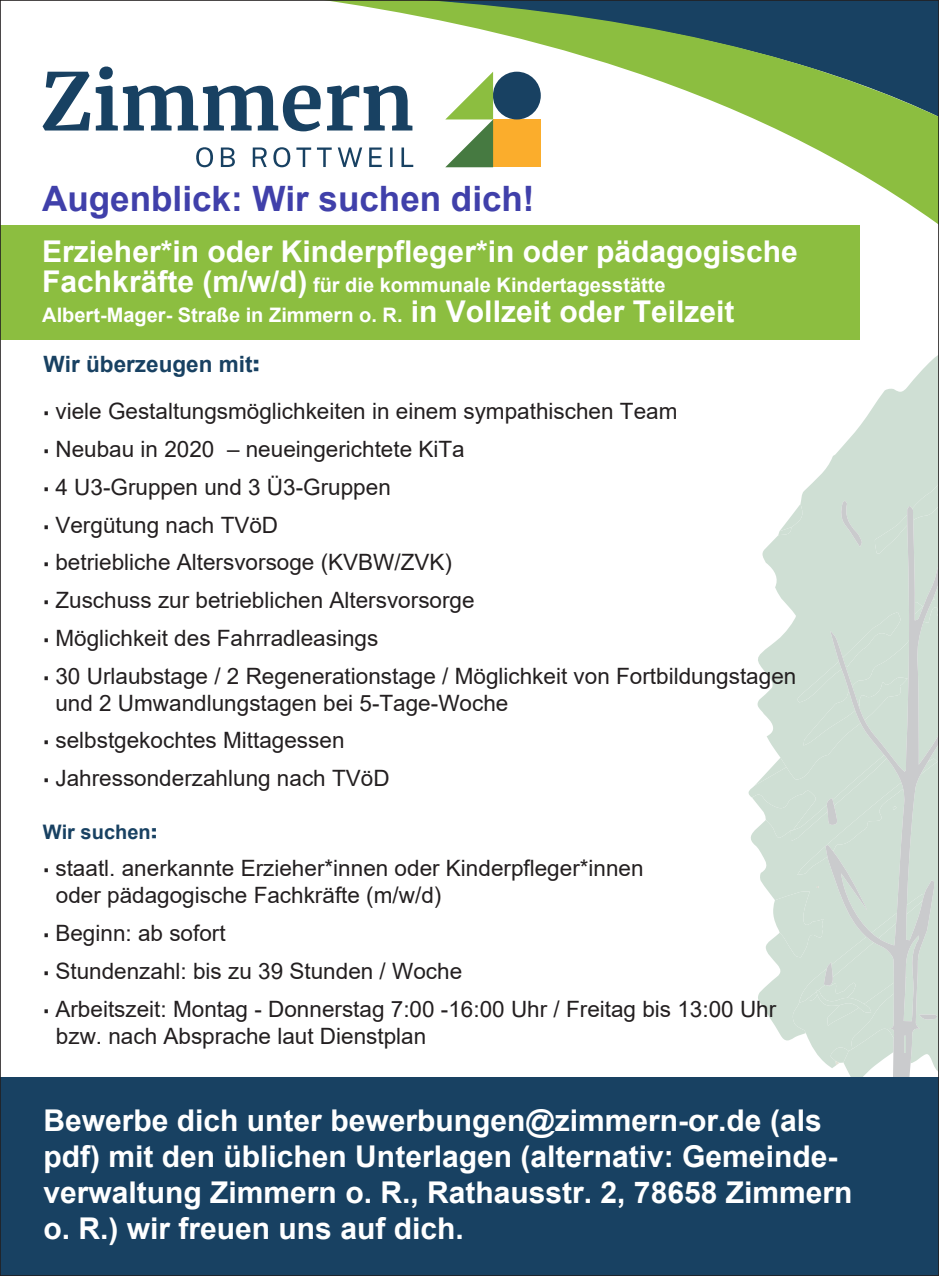
<style>
.page{position:relative;width:939px;height:1276px;background:#fff}
.page>*{position:absolute;margin:0;border:0;box-sizing:border-box;transform-origin:0 0}
.t1{font:700 35px "Arial";color:#4040aa}
.t2{font:700 30px/36px "Arial";color:#fff}
.t3{font:22.5px/27px "Arial";color:#231f20}
.t4{font:22.5px "Arial";color:#231f20}
.t5{font:700 22.5px "Arial";color:#184162}
.t6{font:700 20px/30px "Arial";color:#fff}
.t7{font:700 20px "Arial";color:#184162}
.s1{font-size:30px}
.s2{font-family:"Zeitung Micro Pro"}
.s3{font-family:"Zeitung Micro Pro";font-size:17.5px}
.s4{font-style:inherit}
</style>
<div class="page">
<svg style="left:748px;top:789px;width:77px;height:230px"></svg>
<svg style="left:757px;top:357px;width:179px;height:398px;fill:#d4e3d9"></svg>
<svg style="left:874px;top:483px;width:62px;height:23px"></svg>
<div style="left:797px;top:612px;width:28px;height:90px;background:#cfdfd4"></div>
<svg style="left:778px;top:504px;width:25px;height:31px"></svg>
<svg style="left:825px;top:506px;width:111px;height:380px;background:#cedcd3"></svg>
<svg style="left:840px;top:500px;width:22px;height:47px"></svg>
<svg style="left:751px;top:755px;width:185px;height:120px;background:#d1dfd6"></svg>
<svg style="left:771px;top:886px;width:165px;height:191px;background:#d3dfd8"></svg>
<svg style="left:280px;top:2px;width:656px;height:221px"></svg>
<div style="left:0;top:1077px;width:938px;height:198px;background:#184162"></div>
<svg style="left:43px;top:72px;width:47px;height:58px"></svg>
<svg style="left:96px;top:66px;width:225px;height:65px"></svg>
<svg style="left:327px;top:85px;width:85px;height:45px"></svg>
<svg style="left:196px;top:147px;width:17px;height:20px"></svg>
<svg style="left:221px;top:147px;width:14px;height:20px"></svg>
<svg style="left:253px;top:147px;width:13px;height:20px"></svg>
<svg style="left:273px;top:147px;width:17px;height:20px"></svg>
<svg style="left:296px;top:147px;width:15px;height:20px"></svg>
<svg style="left:317px;top:147px;width:14px;height:20px"></svg>
<svg style="left:337px;top:147px;width:25px;height:20px"></svg>
<svg style="left:369px;top:147px;width:12px;height:20px"></svg>
<hr style="left:390px;top:147px;width:2px;height:20px;background:#184162">
<svg style="left:401px;top:147px;width:12px;height:20px"></svg>
<div style="left:493px;top:119px;width:47px;height:48px;background:#fbad2c"></div>
<div style="left:493px;top:72px;width:47px;height:47px;background:#184162;border-radius:24px"></div>
<svg style="left:445px;top:72px;width:48px;height:95px"></svg>
<div style="left:0;top:225px;width:859px;height:114px;background:#8cbe40"></div>
<h1 class="t1" style="left:42px;top:174px;width:494px">Augenblick: Wir suchen dich!</h1>
<h2 class="t2" style="left:42px;top:234px;width:757px">Erzieher*in oder Kinderpfleger*in oder pädagogische</h2>
<p class="t6" style="left:42px;top:271px;width:693px"><span class="s1">Fachkräfte (m/w/d)</span> für die kommunale Kindertagesstätte<br>Albert-Mager- Straße in Zimmern o. R. <span class="s1">in Vollzeit oder Teilzeit</span></p>
<p class="t5" style="left:44px;top:348px;width:218px">Wir überzeugen mit<span class="s2">:</span></p>
<p class="t3" style="left:43px;top:398px;width:636px"><span class="s3">•</span> viele Gestaltungsmöglichkeiten in einem sympathischen Team</p>
<p class="t3" style="left:43px;top:435px;width:423px"><span class="s3">•</span> Neubau in 2020 – neueingerichtete KiTa</p>
<p class="t4" style="left:43px;top:471px;width:349px"><span class="s3">•</span> 4 U3-Gruppen und 3 Ü3-Gruppen</p>
<p class="t3" style="left:43px;top:511px;width:237px"><span class="s3">•</span> Vergütung nach TVöD</p>
<p class="t3" style="left:43px;top:549px;width:410px"><span class="s3">•</span> betriebliche Altersvorsoge (KVBW/ZVK)</p>
<p class="t3" style="left:43px;top:586px;width:433px"><span class="s3">•</span> Zuschuss zur betrieblichen Altersvorsorge</p>
<p class="t3" style="left:43px;top:624px;width:337px"><span class="s3">•</span> Möglichkeit des Fahrradleasings</p>
<p class="t3" style="left:55px;top:662px;width:742px;text-indent:-13px"><span class="s3">•</span> 30 Urlaubstage / 2 Regenerationstage / Möglichkeit von Fortbildungstagen und 2 Umwandlungstagen bei 5-Tage-Woche</p>
<p class="t3" style="left:43px;top:727px;width:303px"><span class="s3">•</span> selbstgekochtes Mittagessen</p>
<p class="t3" style="left:43px;top:764px;width:348px"><span class="s3">•</span> Jahressonderzahlung nach TVöD</p>
<p class="t7" style="left:43px;top:817px;width:116px">Wir suchen<span class="s2">:</span></p>
<p class="t3" style="left:56px;top:854px;width:589px;text-indent:-13px"><span class="s3">•</span> staatl. anerkannte Erzieher*innen oder Kinderpfleger*innen oder pädagogische Fachkräfte (m/w/d)</p>
<p class="t3" style="left:43px;top:919px;width:184px"><span class="s3">•</span> Beginn: ab sofort</p>
<p class="t3" style="left:43px;top:957px;width:421px"><span class="s3">•</span> Stundenzahl: bis zu 39 Stunden / Woche</p>
<p class="t3" style="left:56px;top:995px;width:721px;text-indent:-13px"><span class="s3">•</span> Arbeitszeit: Montag - Donnerstag 7:00 -16:00 Uhr / Freitag bis 13:00 Uhr bzw. nach Absprache laut Dienstplan</p>
<h2 class="t2" style="left:43px;top:1102px;width:810px">Bewerbe dich unter bewerbungen@zimmern-or.de (als pdf) mit den üblichen Unterlagen (<span class="s4">a</span>lternativ: Gemeinde&shy;verwaltung Zimmern o. R., Rathausstr. 2, 78658 Zimmern o. R.) wir freuen uns auf dich.</h2>
</div>
